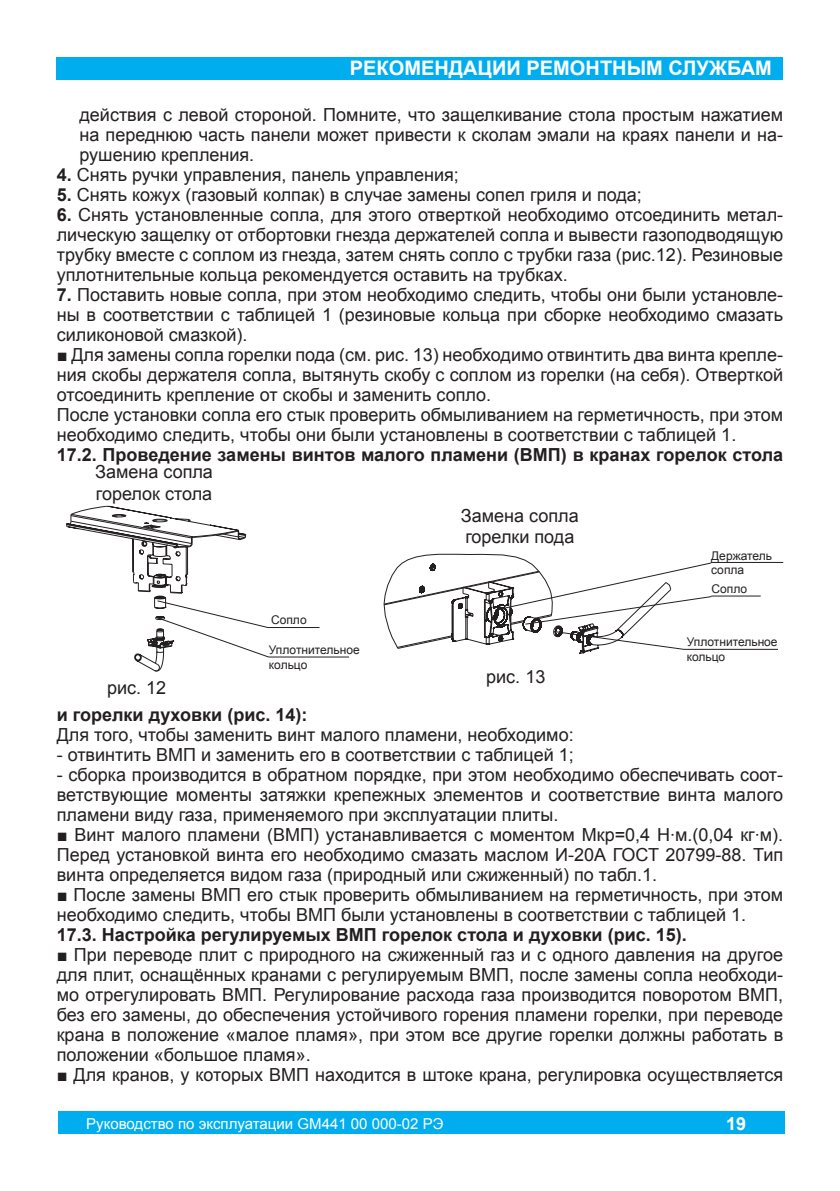
<style>
.page{position:relative;width:840px;height:1191px;background:#fff}
.page>*{position:absolute;margin:0;border:0;box-sizing:border-box;transform-origin:0 0}
.t1{font:700 20px "Arial";color:#fff}
.t2{font:18px/20px "Arial";color:#231f20;text-align:justify}
.t3{font:700 18px "Arial";color:#231f20}
.t4{font:700 18px "Arial";color:#fff}
.t5{font:15px "Arial";color:#fff}
.t6{font:12px/14.4px "Arial";color:#231f20}
.s1{font-weight:700}
</style>
<div class="page">
<div style="left:58px;top:1111px;width:725px;height:23px;background:#00aeef"></div>
<div style="left:57px;top:57px;width:725px;height:22px;background:#00aeef"></div>
<hr style="left:268px;top:627px;width:51px;height:1px;background:#231f20">
<svg style="left:66px;top:505px;width:203px;height:167px"></svg>
<hr style="left:268px;top:656px;width:81px;height:1px;background:#231f20">
<hr style="left:710px;top:595px;width:50px;height:1px;background:#231f20">
<hr style="left:683px;top:649px;width:94px;height:1px;background:#231f20">
<svg style="left:383px;top:553px;width:328px;height:101px"></svg>
<hr style="left:710px;top:562px;width:72px;height:1px;background:#231f20">
<p class="t1" style="left:350px;top:55px;width:28px">Реко</p>
<p class="t1" style="left:404px;top:55px;width:32px">мендации</p>
<p class="t1" style="left:526px;top:55px;width:60px">ремонтны</p>
<p class="t1" style="left:646px;top:55px;width:38px">м служба</p>
<p class="t1" style="left:754px;top:55px;width:18px">м</p>
<p class="t2" style="left:79px;top:105px;width:705px">действия с левой стороной. Помните, что защелкивание стола простым нажатием на переднюю часть панели может привести к сколам эмали на краях панели и на&shy;рушению крепления.</p>
<p class="t2" style="left:57px;top:165px;width:403px"><span class="s1">4.</span> Снять ручки управления, панель управления;</p>
<p class="t2" style="left:57px;top:185px;width:586px"><span class="s1">5.</span> Снять кожух (газовый колпак) в случае замены сопел гриля и пода;</p>
<p class="t2" style="left:57px;top:205px;width:727px"><span class="s1">6.</span> Снять установленные сопла, для этого отверткой необходимо отсоединить метал&shy;лическую защелку от отбортовки гнезда держателей сопла и вывести газоподводящую трубку вместе с соплом из гнезда, затем снять сопло с трубки газа (рис.12). Резиновые уплотнительные кольца рекомендуется оставить на трубках.</p>
<p class="t2" style="left:57px;top:285px;width:727px"><span class="s1">7.</span> Поставить новые сопла, при этом необходимо следить, чтобы они были установле&shy;ны в соответствии с таблицей 1 (резиновые кольца при сборке необходимо смазать силиконовой смазкой).</p>
<p class="t2" style="left:57px;top:345px;width:727px;text-align:left">■ Для замены сопла горелки пода (см. рис. 13) необходимо отвинтить два винта крепле&shy;ния скобы держателя сопла, вытянуть скобу с соплом из горелки (на себя). Отверткой отсоединить крепление от скобы и заменить сопло.<br>После установки сопла его стык проверить обмыливанием на герметичность, при этом необходимо следить, чтобы они были установлены в соответствии с таблицей 1.</p>
<p class="t3" style="left:57px;top:443px;width:727px">17.2. Проведение замены винтов малого пламени (ВМП) в кранах горелок стола</p>
<p class="t2" style="left:95px;top:461px;width:119px;line-height:21.6px">Замена сопла горелок стола</p>
<p class="t2" style="left:107px;top:678px;width:61px">рис. 12</p>
<p class="t6" style="left:271px;top:612px;width:37px">Сопло</p>
<p class="t6" style="left:269px;top:643px;width:92px">Уплотнительное кольцо</p>
<p class="t2" style="left:460px;top:505px;width:119px;line-height:21.6px">Замена сопла горелки пода</p>
<p class="t2" style="left:486px;top:666px;width:61px">рис. 13</p>
<p class="t6" style="left:710px;top:548px;width:62px">Держатель сопла</p>
<p class="t6" style="left:711px;top:582px;width:37px">Сопло</p>
<p class="t6" style="left:686px;top:635px;width:92px">Уплотнительное кольцо</p>
<p class="t3" style="left:57px;top:703px;width:252px">и горелки духовки (рис. 14):</p>
<p class="t2" style="left:57px;top:725px;width:518px">Для того, чтобы заменить винт малого пламени, необходимо:</p>
<p class="t2" style="left:57px;top:745px;width:518px">- отвинтить ВМП и заменить его в соответствии с таблицей 1;</p>
<p class="t2" style="left:57px;top:765px;width:727px">- сборка производится в обратном порядке, при этом необходимо обеспечивать соот&shy;ветствующие моменты затяжки крепежных элементов и соответствие винта малого пламени виду газа, применяемого при эксплуатации плиты.</p>
<p class="t2" style="left:57px;top:825px;width:727px">■ Винт малого пламени (ВМП) устанавливается с моментом Мкр=0,4 Н·м.(0,04 кг·м).<br>Перед установкой винта его необходимо смазать маслом И-20А ГОСТ 20799-88. Тип винта определяется видом газа (природный или сжиженный) по табл.1.</p>
<p class="t2" style="left:57px;top:885px;width:727px">■ После замены ВМП его стык проверить обмыливанием на герметичность, при этом необходимо следить, чтобы ВМП были установлены в соответствии с таблицей 1.</p>
<p class="t3" style="left:57px;top:923px;width:631px">17.3. Настройка регулируемых ВМП горелок стола и духовки (рис. 15).</p>
<p class="t2" style="left:57px;top:945px;width:727px">■ При переводе плит с природного на сжиженный газ и с одного давления на другое для плит, оснащённых кранами c регулируемым ВМП, после замены сопла необходи&shy;мо отрегулировать ВМП. Регулирование расхода газа производится поворотом ВМП, без его замены, до обеспечения устойчивого горения пламени горелки, при переводе крана в положение «малое пламя», при этом все другие горелки должны работать в положении «большое пламя».</p>
<p class="t2" style="left:57px;top:1065px;width:727px">■ Для кранов, у которых ВМП находится в штоке крана, регулировка осуществляется</p>
<p class="t5" style="left:86px;top:1113px;width:358px">Руководство по эксплуатации GM441 00 000-02 РЭ</p>
<p class="t4" style="left:725px;top:1111px;width:22px">19</p>
</div>
